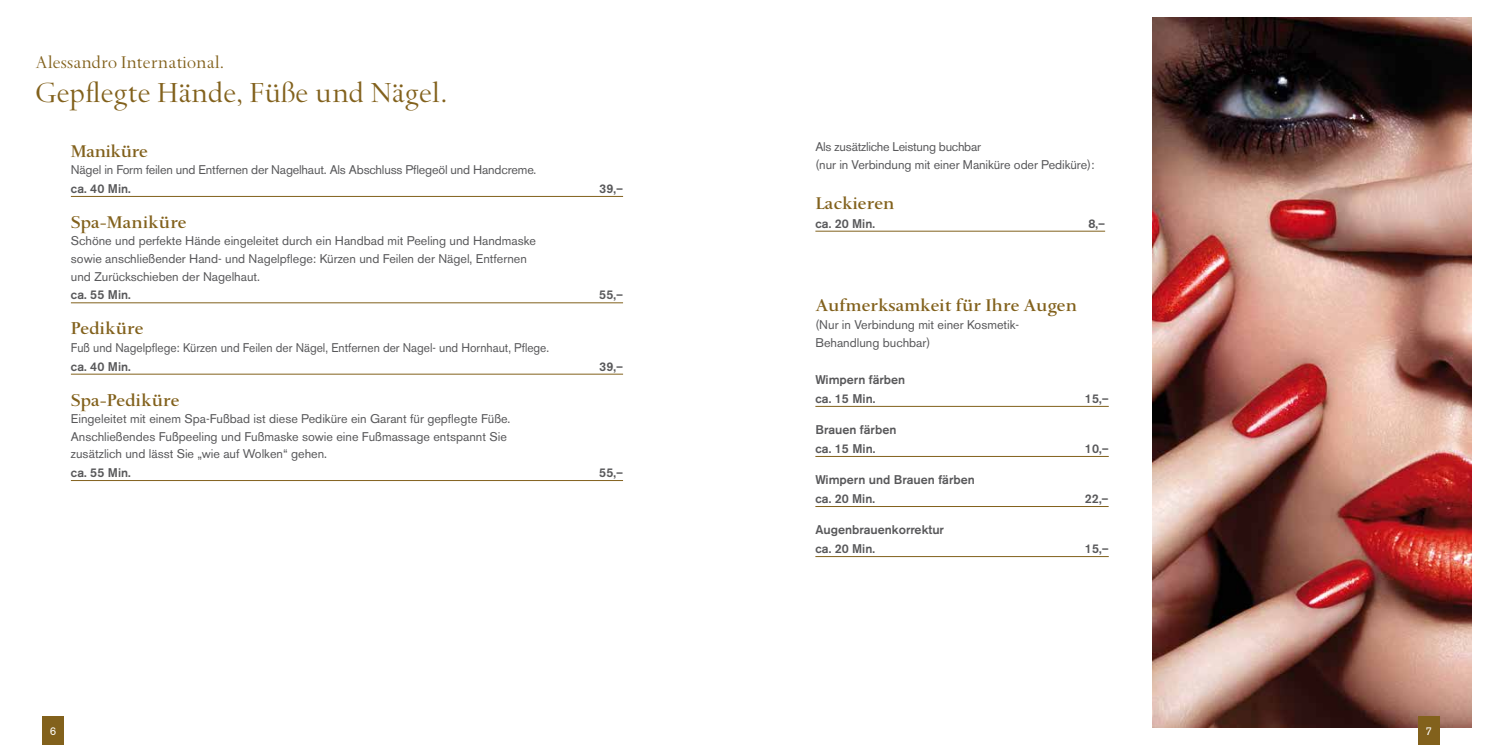
<style>
.page{position:relative;width:1489px;height:745px;background:#fff}
.page>*{position:absolute;margin:0;border:0;box-sizing:border-box;transform-origin:0 0}
.t1{font:32.5px "Spectrum";color:#82611c}
.t2{font:600 20px "Spectrum";color:#82611c}
.t3{font:20px "Spectrum";color:#82611c}
.t4{font:600 20px "Spectrum";letter-spacing:-.02em;color:#82611c}
.t5{font:12.5px/17.5px "Akzidenz Grotesk BE";color:#58585a}
.t6{font:500 12.5px/18.8px "Akzidenz Grotesk BE";color:#58585a}
.t7{font:12.5px "Akzidenz Grotesk BE";color:#58585a;scale:.95 1}
.t8{font:11.25px "Akzidenz Grotesk BE";color:#fff}
</style>
<div class="page">
<img style="left:1152px;top:18px;width:318px;height:708px">
<div style="left:1417px;top:716px;width:22px;height:28px;background:#82611c"></div>
<div style="left:43px;top:716px;width:21px;height:28px;background:#82611c"></div>
<hr style="left:71px;top:196px;width:552px;height:1px;background:#82611c">
<hr style="left:71px;top:302px;width:552px;height:1px;background:#82611c">
<hr style="left:71px;top:373px;width:552px;height:1px;background:#82611c">
<hr style="left:71px;top:480px;width:552px;height:1px;background:#82611c">
<hr style="left:815px;top:231px;width:290px;height:1px;background:#82611c">
<hr style="left:815px;top:406px;width:293px;height:1px;background:#82611c">
<hr style="left:815px;top:456px;width:293px;height:1px;background:#82611c">
<hr style="left:815px;top:506px;width:293px;height:1px;background:#82611c">
<hr style="left:815px;top:556px;width:293px;height:1px;background:#82611c">
<h2 class="t3" style="left:35px;top:52px;width:190px">Alessandro International.</h2>
<h1 class="t1" style="left:35px;top:75px;width:413px">Gepflegte Hände, Füße und Nägel.</h1>
<h2 class="t4" style="left:71px;top:140px;width:78px">Maniküre</h2>
<p class="t5" style="left:71px;top:161px;width:467px">Nägel in Form feilen und Entfernen der Nagelhaut. Als Abschluss Pflegeöl und Handcreme.</p>
<p class="t6" style="left:71px;top:179px;width:61px">ca. 40 Min.</p>
<p class="t6" style="left:599px;top:179px;width:25px">39,–</p>
<h2 class="t2" style="left:71px;top:211px;width:117px">Spa-Maniküre</h2>
<p class="t5" style="left:71px;top:232px;width:466px">Schöne und perfekte Hände eingeleitet durch ein Handbad mit Peeling und Handmaske sowie anschließender Hand- und Nagelpflege: Kürzen und Feilen der Nägel, Entfernen und Zurückschieben der Nagelhaut.</p>
<p class="t6" style="left:71px;top:285px;width:61px">ca. 55 Min.</p>
<p class="t6" style="left:599px;top:285px;width:25px">55,–</p>
<h2 class="t2" style="left:71px;top:318px;width:74px">Pediküre</h2>
<p class="t7" style="left:71px;top:340px;width:505px">Fuß und Nagelpflege: Kürzen und Feilen der Nägel, Entfernen der Nagel- und Hornhaut, Pflege.</p>
<p class="t6" style="left:71px;top:356px;width:61px">ca. 40 Min.</p>
<p class="t6" style="left:599px;top:356px;width:25px">39,–</p>
<h2 class="t2" style="left:71px;top:389px;width:110px">Spa-Pediküre</h2>
<p class="t5" style="left:71px;top:410px;width:441px">Eingeleitet mit einem Spa-Fußbad ist diese Pediküre ein Garant für gepflegte Füße.<br>Anschließendes Fußpeeling und Fußmaske sowie eine Fußmassage entspannt Sie zusätzlich und lässt Sie „wie auf Wolken“ gehen.</p>
<p class="t6" style="left:71px;top:463px;width:61px">ca. 55 Min.</p>
<p class="t6" style="left:599px;top:463px;width:25px">55,–</p>
<p class="t5" style="left:815px;top:138px;width:280px">Als zusätzliche Leistung buchbar<br>(nur in Verbindung mit einer Maniküre oder Pediküre):</p>
<h2 class="t2" style="left:815px;top:192px;width:81px">Lackieren</h2>
<p class="t6" style="left:815px;top:214px;width:61px">ca. 20 Min.</p>
<p class="t6" style="left:1088px;top:214px;width:18px">8,–</p>
<h2 class="t2" style="left:815px;top:295px;width:263px">Aufmerksamkeit für Ihre Augen</h2>
<p class="t5" style="left:815px;top:316px;width:205px">(Nur in Verbindung mit einer Kosmetik-<br>Behandlung buchbar)</p>
<p class="t6" style="left:815px;top:370px;width:91px">Wimpern färben ca. 15 Min.</p>
<p class="t6" style="left:815px;top:420px;width:82px">Brauen färben ca. 15 Min.</p>
<p class="t6" style="left:815px;top:470px;width:161px">Wimpern und Brauen färben ca. 20 Min.</p>
<p class="t6" style="left:815px;top:520px;width:130px">Augenbrauenkorrektur ca. 20 Min.</p>
<p class="t6" style="left:1084px;top:389px;width:25px">15,–</p>
<p class="t6" style="left:1084px;top:439px;width:25px">10,–</p>
<p class="t6" style="left:1084px;top:489px;width:25px">22,–</p>
<p class="t6" style="left:1084px;top:539px;width:25px">15,–</p>
<p class="t8" style="left:50px;top:724px;width:8px">6</p>
<p class="t8" style="left:1425px;top:724px;width:8px">7</p>
</div>
